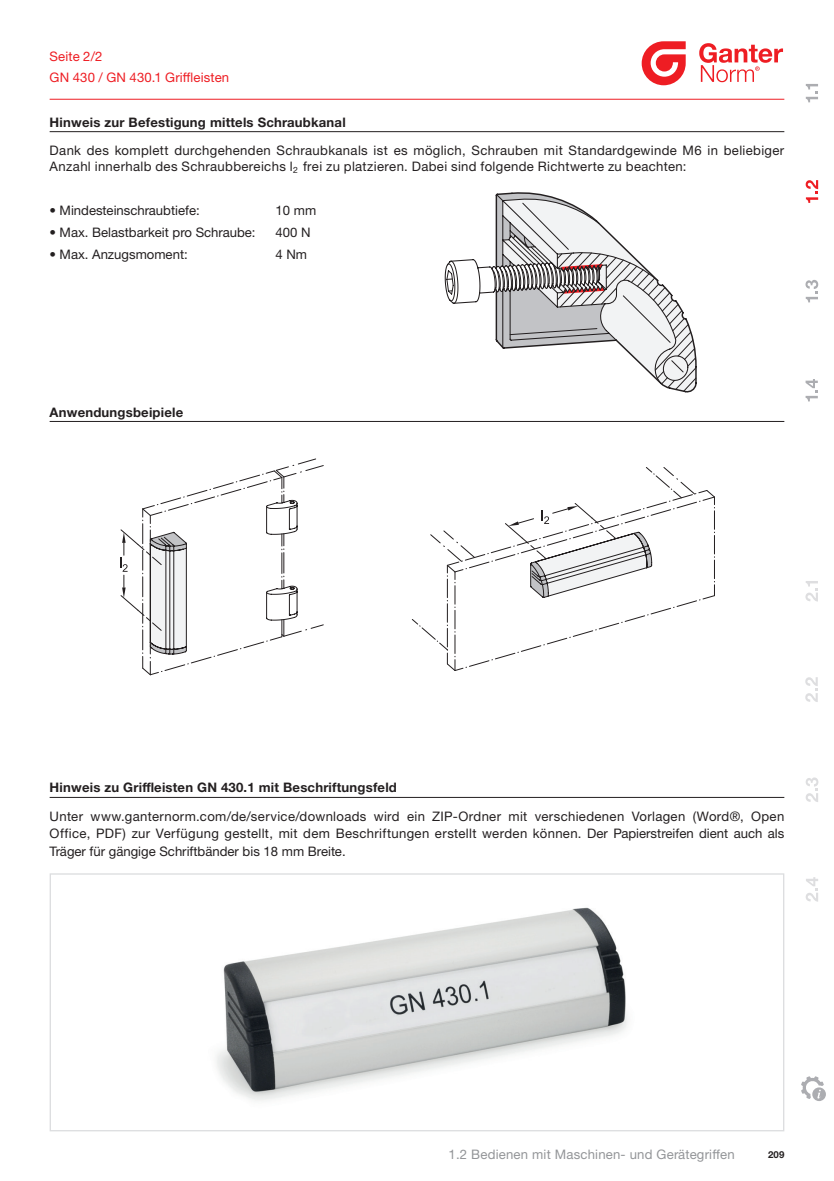
<style>
.page{position:relative;width:834px;height:1181px;background:#fff}
.page>*{position:absolute;margin:0;border:0;box-sizing:border-box;transform-origin:0 0}
.t1{font:13.12px/17.5px "Helvetica Neue LTW1 G";letter-spacing:.025em;color:#231f20;text-align:justify}
.t2{font:700 13.12px "Helvetica Neue LTW1 G";letter-spacing:.015em;color:#231f20}
.t3{font:13.12px "Helvetica Neue LTW1 G";color:#231f20}
.t4{font:13.12px "Helvetica Neue LTW1 G";letter-spacing:.015em;color:#939598}
.t5{font:13.12px/21px "Helvetica Neue LTW1 G";letter-spacing:.01em;color:#ee1d23}
.t6{font:700 9.62px "Helvetica Neue LTW1 G";color:#231f20}
</style>
<div class="page">
<svg style="left:805px;top:581px;width:14px;height:321px"></svg>
<svg style="left:801px;top:1076px;width:25px;height:25px"></svg>
<hr style="left:50px;top:99px;width:734px;height:1px;background:#ee1d23">
<img style="left:216px;top:907px;width:412px;height:194px">
<div style="left:50px;top:873px;width:734px;height:258px;border:1px solid #dcdddf"></div>
<hr style="left:50px;top:797px;width:734px;height:1px;background:#231f20">
<hr style="left:50px;top:131px;width:734px;height:1px;background:#231f20">
<svg style="left:446px;top:41px;width:373px;height:381px"></svg>
<hr style="left:50px;top:421px;width:734px;height:1px;background:#231f20">
<svg style="left:142px;top:458px;width:182px;height:218px"></svg>
<svg style="left:120px;top:499px;width:204px;height:156px"></svg>
<svg style="left:149px;top:501px;width:175px;height:153px"></svg>
<svg style="left:137px;top:517px;width:187px;height:114px"></svg>
<svg style="left:122px;top:587px;width:4px;height:11px"></svg>
<svg style="left:122px;top:532px;width:4px;height:11px"></svg>
<svg style="left:120px;top:557px;width:7px;height:15px"></svg>
<svg style="left:411px;top:467px;width:304px;height:204px"></svg>
<p class="t5" style="left:50px;top:46px;width:181px">Seite 2/2<br>GN 430 / GN 430.1 Griffleisten</p>
<p class="t2" style="left:50px;top:114px;width:297px">Hinweis zur Befestigung mittels Schraubkanal</p>
<p class="t1" style="left:50px;top:143px;width:736px;line-height:15.8px">Dank des komplett durchgehenden Schraubkanals ist es möglich, Schrauben mit Standardgewinde M6 in beliebiger<br>Anzahl innerhalb des Schraubbereichs l<sub>2</sub> frei zu platzieren. Dabei sind folgende Richtwerte zu beachten:</p>
<p class="t3" style="left:50px;top:202px;width:151px">• Mindesteinschraubtiefe:</p>
<p class="t1" style="left:275px;top:201px;width:42px">10 mm</p>
<p class="t3" style="left:50px;top:224px;width:207px">• Max. Belastbarkeit pro Schraube:</p>
<p class="t1" style="left:275px;top:223px;width:37px">400 N</p>
<p class="t3" style="left:50px;top:246px;width:140px">• Max. Anzugsmoment:</p>
<p class="t1" style="left:275px;top:245px;width:33px">4 Nm</p>
<p class="t2" style="left:50px;top:404px;width:135px">Anwendungsbeipiele</p>
<p class="t2" style="left:50px;top:779px;width:349px">Hinweis zu Griffleisten GN 430.1 mit Beschriftungsfeld</p>
<p class="t1" style="left:50px;top:807px;width:736px">Unter www.ganternorm.com/de/service/downloads wird ein ZIP-Ordner mit verschiedenen Vorlagen (Word®, Open Office, PDF) zur Verfügung gestellt, mit dem Beschriftungen erstellt werden können. Der Papierstreifen dient auch als Träger für gängige Schriftbänder bis 18 mm Breite.</p>
<p class="t4" style="left:448px;top:1146px;width:287px">1.2 Bedienen mit Maschinen- und Gerätegriffen</p>
<p class="t6" style="left:767px;top:1148px;width:18px">209</p>
</div>
